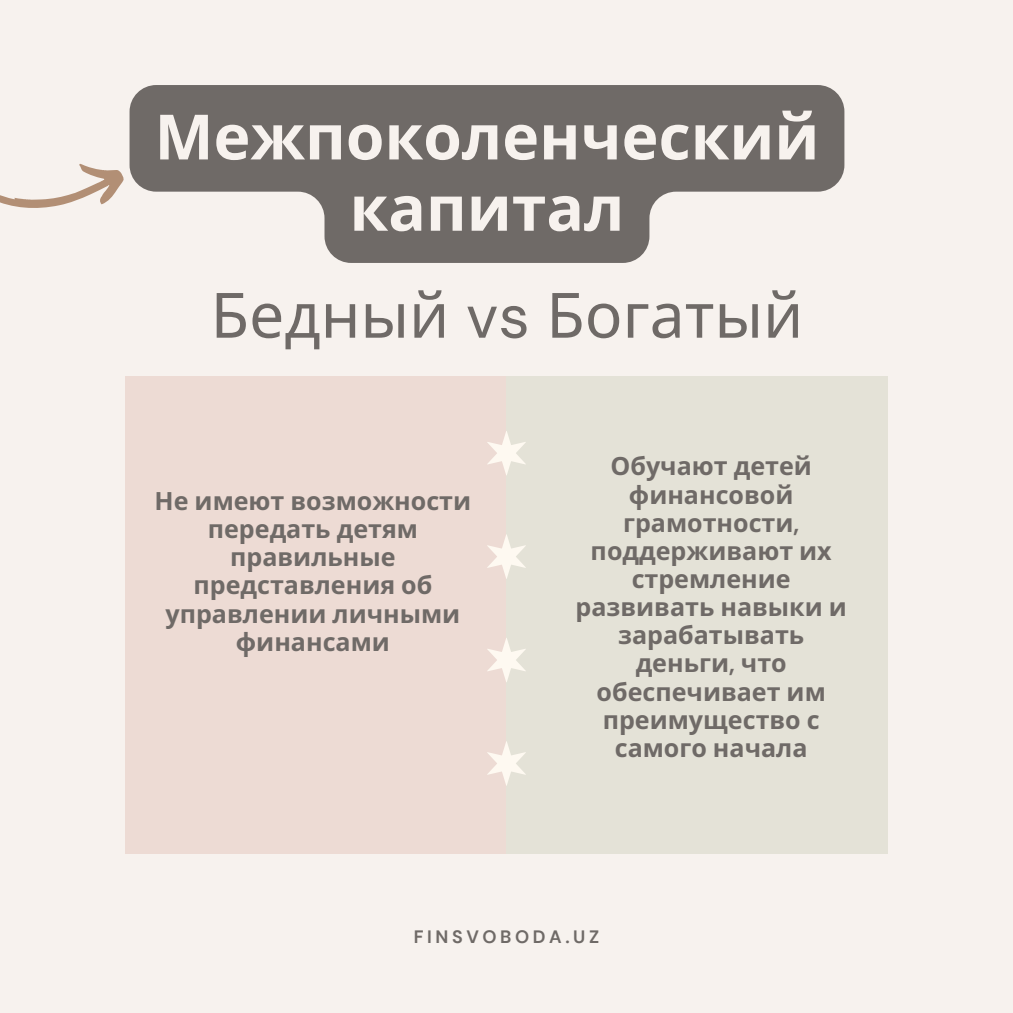
<style>
.page{position:relative;width:1013px;height:1013px;background:#fff}
.page>*{position:absolute;margin:0;border:0;box-sizing:border-box;transform-origin:0 0}
.t1{font:700 62.5px/71.2px "Noto Sans";color:#f7f2ee;text-align:center}
.t2{font:62.5px "Noto Sans";color:#6f6a67}
.t3{font:700 25.12px/28.1px "Noto Sans";color:#6f6a67;text-align:center}
.t4{font:700 17.88px "DM Sans";letter-spacing:.2em;color:#6f6a67}
.s1{font-family:"DM Sans"}
</style>
<div class="page">
<div style="left:0;top:0;width:1012px;height:1012px;background:#f7f2ee"></div>
<div style="left:125px;top:377px;width:382px;height:477px;background:#eddbd4"></div>
<svg style="left:129px;top:85px;width:715px;height:178px;fill:#6f6a67"></svg>
<div style="left:506px;top:377px;width:381px;height:477px;background:#e4e2d7"></div>
<svg style="left:487px;top:534px;width:39px;height:45px"></svg>
<svg style="left:487px;top:431px;width:39px;height:44px"></svg>
<svg style="left:487px;top:638px;width:39px;height:44px"></svg>
<svg style="left:487px;top:741px;width:39px;height:44px"></svg>
<svg style="left:0;top:163px;width:124px;height:45px"></svg>
<h1 class="t1" style="left:154px;top:100px;width:666px">Межпоколенческий капитал</h1>
<h3 class="t2" style="left:211px;top:271px;width:594px">Бедный <span class="s1">vs</span> Богатый</h3>
<h2 class="t3" style="left:155px;top:486px;width:318px">Не имеют возможности передать детям правильные представления об управлении личными финансами</h2>
<p class="t3" style="left:575px;top:451px;width:273px">Обучают детей финансовой грамотности<span class="s1">, </span>поддерживают их стремление развивать навыки и зарабатывать деньги<span class="s1">,</span> что обеспечивает им преимущество с самого начала</p>
<p class="t4" style="left:414px;top:925px;width:187px">FINSVOBODA.UZ</p>
</div>
